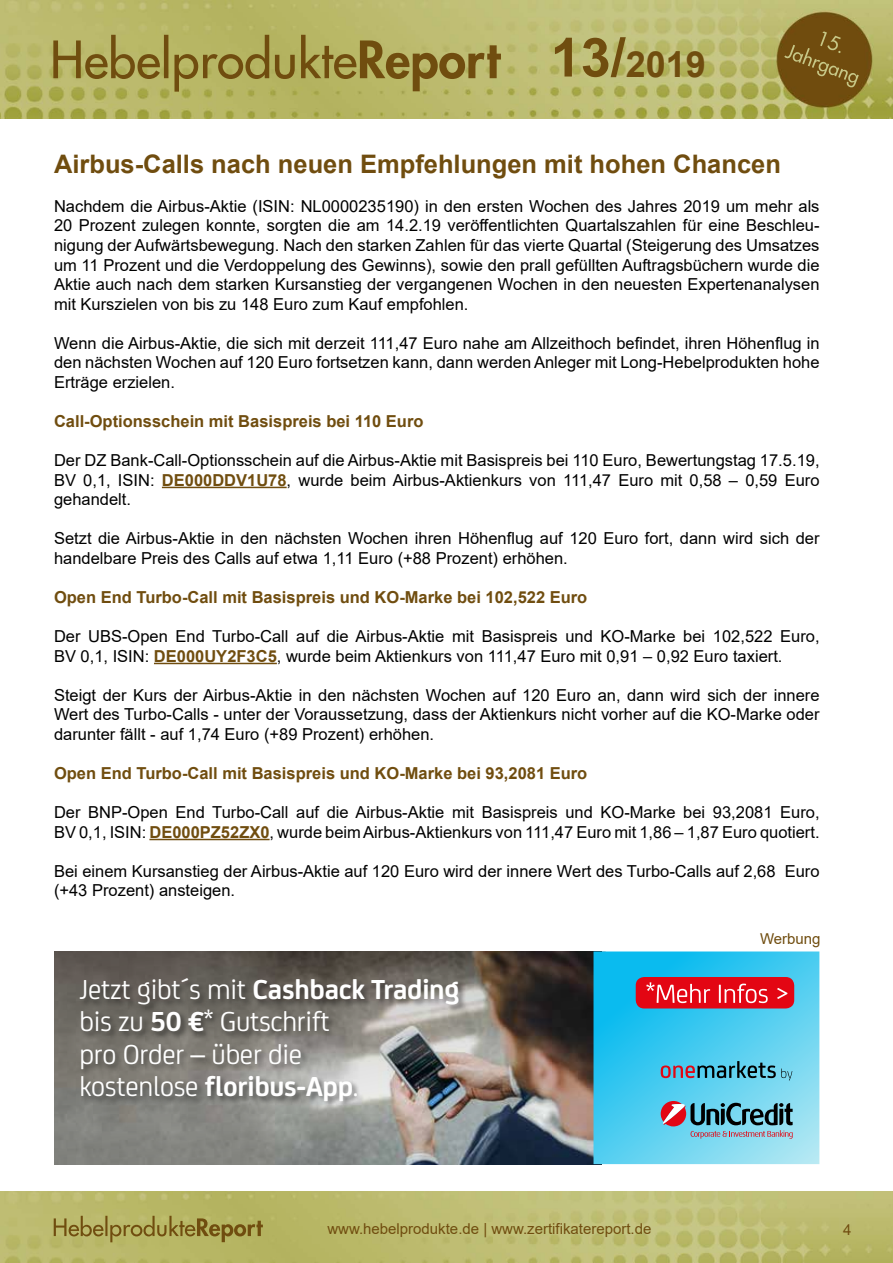
<style>
.page{position:relative;width:893px;height:1263px;background:#fff}
.page>*{position:absolute;margin:0;border:0;box-sizing:border-box;transform-origin:0 0}
.t1{font:700 36px "Arial";color:#704d0f}
.t2{font:29.4px/32.2px "Uni Credit";letter-spacing:-.01em;color:#fff}
.t3{font:700 25.5px "Arial";color:#704d0f}
.t4{font:16.5px/19.5px "Arial";color:#000;text-align:justify}
.t5{font:700 16.5px "Arial";color:#704d0f}
.t6{font:15px "Arial";color:#704d0f}
.s1{font-size:54px}
.s2{font-weight:700;color:#704d0f}
.s3{font-weight:700}
</style>
<div class="page">
<img style="left:0;top:1192px;width:893px;height:71px">
<img style="left:0;top:0;width:893px;height:119px">
<hr style="left:162px;top:487px;width:125px;height:1px;background:#704d0f">
<hr style="left:154px;top:663px;width:123px;height:1px;background:#704d0f">
<hr style="left:149px;top:839px;width:121px;height:1px;background:#704d0f">
<svg style="left:54px;top:951px;width:539px;height:213px;background:#706b67"></svg>
<svg style="left:593px;top:951px;width:226px;height:213px;background:#4ccbee"></svg>
<div style="left:79px;top:977px;width:388px;height:132px;background:#000;opacity:.49"></div>
<svg style="left:661px;top:1061px;width:131px;height:19px;background:#569ab2"></svg>
<svg style="left:661px;top:1101px;width:132px;height:38px;background:#7094a6"></svg>
<div style="left:636px;top:977px;width:158px;height:31px;background:#e30613;border-radius:9px"></div>
<svg style="left:646px;top:982px;width:141px;height:21px"></svg>
<h1 class="t1" style="left:551px;top:39px;width:157px"><span class="s1">13/</span>2019</h1>
<h3 class="t3" style="left:54px;top:146px;width:728px">Airbus-Calls nach neuen Empfehlungen mit hohen Chancen</h3>
<p class="t4" style="left:54px;top:196px;width:767px">Nachdem die Airbus-Aktie (ISIN: NL0000235190) in den ersten Wochen des Jahres 2019 um mehr als 20 Prozent zulegen konnte, sorgten die am 14.2.19 veröffentlichten Quartalszahlen für eine Beschleu&shy;nigung der Aufwärtsbewegung. Nach den starken Zahlen für das vierte Quartal (Steigerung des Umsatzes um 11 Prozent und die Verdoppelung des Gewinns), sowie den prall gefüllten Auftragsbüchern wurde die Aktie auch nach dem starken Kursanstieg der vergangenen Wochen in den neuesten Expertenanalysen mit Kurszielen von bis zu 148 Euro zum Kauf empfohlen.</p>
<p class="t4" style="left:54px;top:333px;width:767px">Wenn die Airbus-Aktie, die sich mit derzeit 111,47 Euro nahe am Allzeithoch befindet, ihren Höhenflug in den nächsten Wochen auf 120 Euro fortsetzen kann, dann werden Anleger mit Long-Hebelprodukten hohe Erträge erzielen.</p>
<p class="t5" style="left:54px;top:409px;width:371px">Call-Optionsschein mit Basispreis bei 110 Euro</p>
<p class="t4" style="left:54px;top:450px;width:767px">Der DZ Bank-Call-Optionsschein auf die Airbus-Aktie mit Basispreis bei 110 Euro, Bewertungstag 17.5.19, BV 0,1, ISIN: <span class="s2">DE000DDV1U78</span>, wurde beim Airbus-Aktienkurs von 111,47 Euro mit 0,58 – 0,59 Euro gehandelt.</p>
<p class="t4" style="left:54px;top:529px;width:767px">Setzt die Airbus-Aktie in den nächsten Wochen ihren Höhenflug auf 120 Euro fort, dann wird sich der handelbare Preis des Calls auf etwa 1,11 Euro (+88 Prozent) erhöhen.</p>
<p class="t5" style="left:54px;top:585px;width:535px">Open End Turbo-Call mit Basispreis und KO-Marke bei 102,522 Euro</p>
<p class="t4" style="left:54px;top:626px;width:767px">Der UBS-Open End Turbo-Call auf die Airbus-Aktie mit Basispreis und KO-Marke bei 102,522 Euro,<br>BV 0,1, ISIN: <span class="s2">DE000UY2F3C5</span>, wurde beim Aktienkurs von 111,47 Euro mit 0,91 – 0,92 Euro taxiert.</p>
<p class="t4" style="left:54px;top:685px;width:767px">Steigt der Kurs der Airbus-Aktie in den nächsten Wochen auf 120 Euro an, dann wird sich der innere Wert des Turbo-Calls - unter der Voraussetzung, dass der Aktienkurs nicht vorher auf die KO-Marke oder darunter fällt - auf 1,74 Euro (+89 Prozent) erhöhen.</p>
<p class="t5" style="left:54px;top:761px;width:535px">Open End Turbo-Call mit Basispreis und KO-Marke bei 93,2081 Euro</p>
<p class="t4" style="left:54px;top:802px;width:767px">Der BNP-Open End Turbo-Call auf die Airbus-Aktie mit Basispreis und KO-Marke bei 93,2081 Euro,<br>BV 0,1, ISIN: <span class="s2">DE000PZ52ZX0</span>, wurde beim Airbus-Aktienkurs von 111,47 Euro mit 1,86 – 1,87 Euro quotiert.</p>
<p class="t4" style="left:54px;top:861px;width:767px">Bei einem Kursanstieg der Airbus-Aktie auf 120 Euro wird der innere Wert des Turbo-Calls auf 2,68 Euro (+43 Prozent) ansteigen.</p>
<h2 class="t2" style="left:80px;top:971px;width:381px">Jetzt gibt´s mit <span class="s3">Cashback Trading </span>bis zu <span class="s3">50 €</span>* Gutschrift<br>pro Order – über die<br>kostenlose <span class="s3">floribus-App</span>.</h2>
<p class="t6" style="left:760px;top:929px;width:62px">Werbung</p>
<p class="t6" style="left:327px;top:1218px;width:326px">www.hebelprodukte.de | www.zertifikatereport.de</p>
<p class="t6" style="left:843px;top:1219px;width:10px">4</p>
</div>
